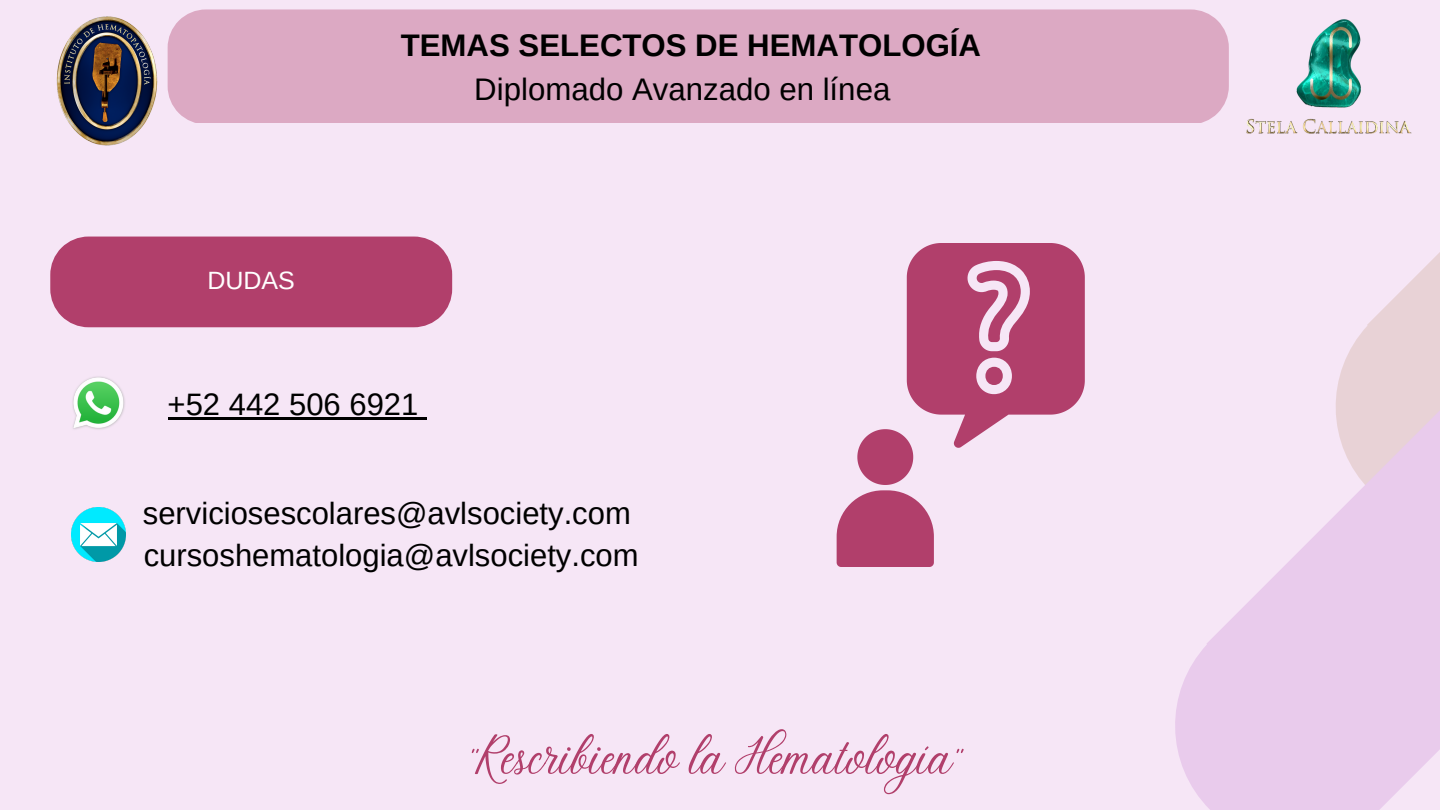
<style>
.page{position:relative;width:1440px;height:810px;background:#f6e6f6}
.page>*{position:absolute;margin:0;border:0;box-sizing:border-box;transform-origin:0 0}
.t1{font:56px "Stoic";color:#b13f6b}
.t2{font:700 31.2px "Arimo";color:#000}
.t3{font:31.2px "Arimo";color:#000}
.t4{font:31px/42.8px "Arimo";color:#000}
.t5{font:25px "Arimo";color:#fff}
</style>
<div class="page">
<svg style="left:1175px;top:252px;width:265px;height:558px;fill:#e9d2ec"></svg>
<img style="left:56px;top:16px;width:102px;height:130px">
<img style="left:1246px;top:19px;width:166px;height:115px">
<div style="left:50px;top:237px;width:402px;height:90px;background:#b13f6b"></div>
<img style="left:72px;top:376px;width:53px;height:53px">
<img style="left:71px;top:508px;width:54px;height:54px">
<svg style="left:837px;top:243px;width:248px;height:324px"></svg>
<div style="left:985px;top:367px;width:18px;height:18px;background:#b13f6b;border-radius:50%"></div>
<hr style="left:168px;top:417px;width:250px;height:3px;background:#000">
<svg style="left:418px;top:417px;width:9px;height:3px"></svg>
<div style="left:168px;top:9px;width:1061px;height:114px;background:#dca9c3"></div>
<p class="t5" style="left:207px;top:266px;width:89px">DUDAS</p>
<p class="t2" style="left:401px;top:28px;width:582px">TEMAS SELECTOS DE HEMATOLOGÍA</p>
<p class="t3" style="left:474px;top:72px;width:418px">Diplomado Avanzado en línea</p>
<p class="t4" style="left:168px;top:383px;width:252px">+52 442 506 6921</p>
<p class="t4" style="left:143px;top:491px;width:497px">serviciosescolares@avlsociety.com cursoshematologia@avlsociety.com</p>
<h1 class="t1" style="left:466px;top:729px;width:497px">"Rescribiendo la Hematología"</h1>
</div>
